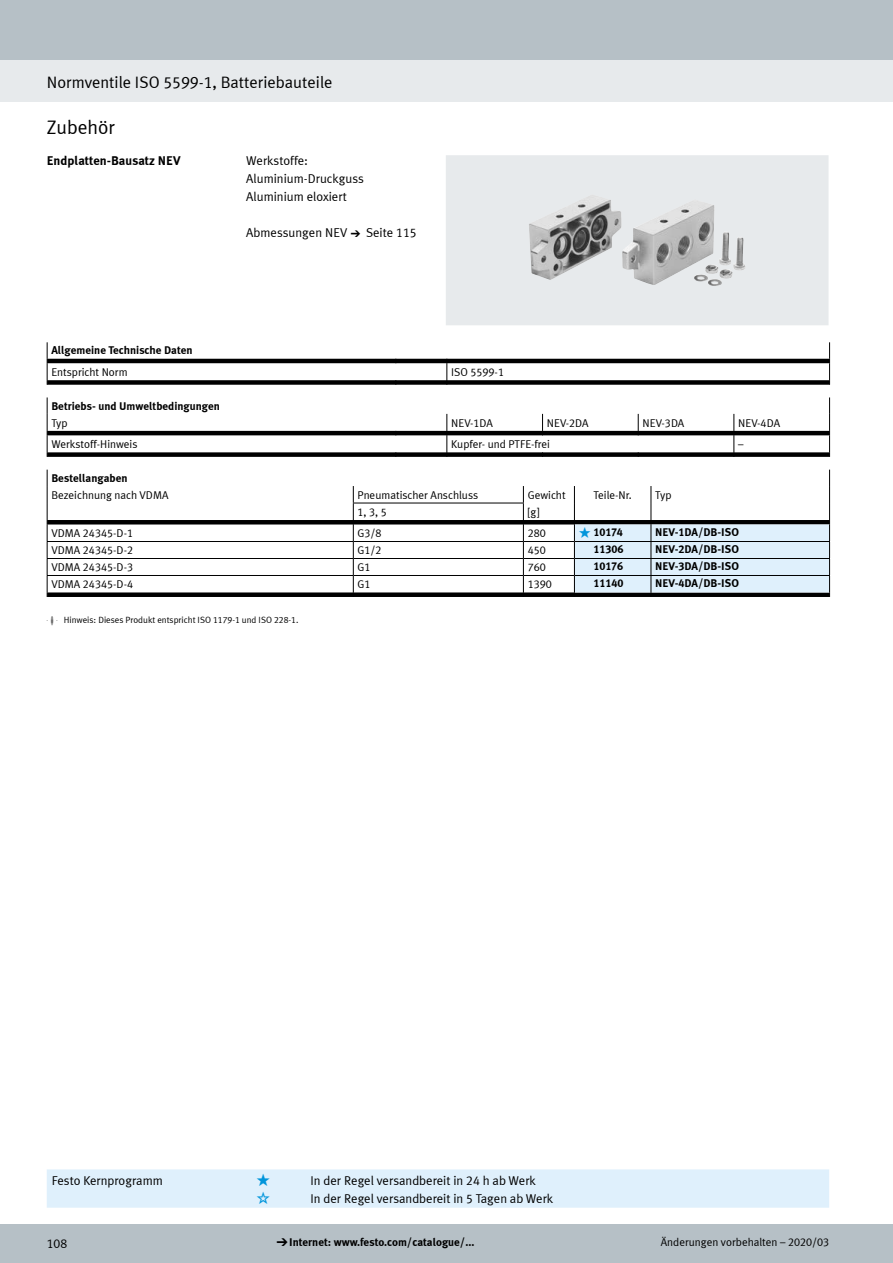
<style>
.page{position:relative;width:893px;height:1263px;background:#fff}
.page>*{position:absolute;margin:0;border:0;box-sizing:border-box;transform-origin:0 0}
.FES_title_section{font:19.5px "Meta Plus LF";color:#000}
.FES_title_family{font:16.5px "Meta Plus LF";color:#000}
.FES_regular{font:12.75px "Meta Plus LF";color:#000}
.FES_head_accessories{font:700 12.75px "Meta Plus LF";color:#000}
.t1{font:12.75px "Meto Pict 182";color:#0095db}
.FES_tab_regular{font:11.25px "Meta Plus LF";color:#000}
.FES_tab_head_2{font:11.25px "Meta Plus LF";color:#000}
.FES_tab_head_1{font:700 11.25px "Meta Plus LF";color:#000}
.FES_type_code{font:700 11.25px "Meta Plus LF";color:#000}
.FES_type_code_in{font:700 11.25px "Meta Plus LF";color:#000}
.FES_type_code_head_i{font:11.25px "Meta Plus LF";color:#000}
.FES_type_code_head{font:11.25px "Meta Plus LF";color:#000}
.FES_tab_footnote{font:9px "Meta Plus LF";color:#000}
.s1{font-family:"Meto Pict 182"}
.s2{font-family:"Meto Pict 182";font-weight:400;color:#0095db}
.s3{font-family:"Meto Pict 182";font-weight:400}
</style>
<div class="page">
<div style="left:0;top:1225px;width:893px;height:38px;background:#b6c0c6"></div>
<div style="left:0;top:60px;width:893px;height:42px;background:#e7eaec"></div>
<div style="left:0;top:0;width:893px;height:60px;background:#b6c0c6"></div>
<svg style="left:446px;top:155px;width:383px;height:170px;background:#dcdee0"></svg>
<svg style="left:47px;top:342px;width:783px;height:43px"></svg>
<svg style="left:47px;top:397px;width:783px;height:60px"></svg>
<svg style="left:48px;top:520px;width:526px;height:77px"></svg>
<hr style="left:47px;top:541px;width:306px;height:1px;background:#000">
<hr style="left:353px;top:541px;width:170px;height:1px;background:#000">
<hr style="left:523px;top:541px;width:51px;height:1px;background:#000">
<hr style="left:47px;top:558px;width:306px;height:1px;background:#000">
<hr style="left:353px;top:558px;width:170px;height:1px;background:#000">
<hr style="left:523px;top:558px;width:51px;height:1px;background:#000">
<hr style="left:47px;top:575px;width:306px;height:1px;background:#000">
<hr style="left:353px;top:575px;width:170px;height:1px;background:#000">
<hr style="left:523px;top:575px;width:51px;height:1px;background:#000">
<svg style="left:47px;top:470px;width:1px;height:127px"></svg>
<svg style="left:574px;top:470px;width:256px;height:127px"></svg>
<svg style="left:353px;top:486px;width:1px;height:111px"></svg>
<svg style="left:523px;top:486px;width:1px;height:111px"></svg>
<hr style="left:353px;top:503px;width:171px;height:1px;background:#000">
<div style="left:47px;top:1169px;width:782px;height:39px;background:#dff0fc"></div>
<p class="FES_title_family" style="left:47px;top:73px;width:287px">Normventile ISO 5599-1, Batteriebauteile</p>
<p class="FES_title_section" style="left:47px;top:116px;width:70px">Zubehör</p>
<p class="FES_head_accessories" style="left:47px;top:152px;width:135px">Endplatten-Bausatz NEV</p>
<p class="FES_regular" style="left:246px;top:153px;width:63px">Werkstoffe:</p>
<p class="FES_regular" style="left:246px;top:171px;width:119px">Aluminium-Druckguss</p>
<p class="FES_regular" style="left:246px;top:189px;width:102px">Aluminium eloxiert</p>
<p class="FES_regular" style="left:246px;top:225px;width:172px">Abmessungen NEV <span class="s1">a</span> Seite 115</p>
<p class="FES_tab_head_1" style="left:51px;top:343px;width:143px">Allgemeine Technische Daten</p>
<p class="FES_tab_regular" style="left:51px;top:365px;width:78px">Entspricht Norm</p>
<p class="FES_tab_regular" style="left:451px;top:365px;width:54px">ISO 5599-1</p>
<p class="FES_tab_head_1" style="left:51px;top:399px;width:170px">Betriebs- und Umweltbedingungen</p>
<p class="FES_tab_head_2" style="left:51px;top:416px;width:18px">Typ</p>
<p class="FES_tab_head_2" style="left:451px;top:416px;width:43px">NEV-1DA</p>
<p class="FES_tab_head_2" style="left:547px;top:416px;width:43px">NEV-2DA</p>
<p class="FES_tab_head_2" style="left:642px;top:416px;width:43px">NEV-3DA</p>
<p class="FES_tab_head_2" style="left:738px;top:416px;width:44px">NEV-4DA</p>
<p class="FES_tab_regular" style="left:51px;top:437px;width:88px">Werkstoff-Hinweis</p>
<p class="FES_tab_regular" style="left:451px;top:437px;width:100px">Kupfer- und PTFE-frei</p>
<p class="FES_tab_regular" style="left:738px;top:437px;width:7px">–</p>
<p class="FES_tab_head_1" style="left:51px;top:471px;width:78px">Bestellangaben</p>
<p class="FES_tab_head_2" style="left:51px;top:488px;width:119px">Bezeichnung nach VDMA</p>
<p class="FES_tab_head_2" style="left:358px;top:488px;width:122px">Pneumatischer Anschluss</p>
<p class="FES_tab_head_2" style="left:528px;top:488px;width:40px">Gewicht</p>
<p class="FES_type_code_head_i" style="left:594px;top:488px;width:40px">Teile-Nr.</p>
<p class="FES_type_code_head" style="left:655px;top:488px;width:18px">Typ</p>
<p class="FES_tab_head_2" style="left:358px;top:505px;width:31px">1, 3, 5</p>
<p class="FES_tab_head_2" style="left:528px;top:505px;width:13px">[g]</p>
<p class="FES_tab_regular" style="left:51px;top:526px;width:83px">VDMA 24345-D-1</p>
<p class="FES_tab_regular" style="left:358px;top:526px;width:26px">G3/8</p>
<p class="FES_tab_regular" style="left:528px;top:526px;width:20px">280</p>
<p class="FES_tab_head_1" style="left:579px;top:525px;width:46px"><span class="s2">q</span>10174</p>
<p class="FES_type_code" style="left:655px;top:525px;width:85px">NEV-1DA/DB-ISO</p>
<p class="FES_tab_regular" style="left:51px;top:543px;width:83px">VDMA 24345-D-2</p>
<p class="FES_tab_regular" style="left:358px;top:543px;width:26px">G1/2</p>
<p class="FES_tab_regular" style="left:528px;top:543px;width:20px">450</p>
<p class="FES_type_code_in" style="left:594px;top:542px;width:32px">11306</p>
<p class="FES_type_code" style="left:655px;top:542px;width:85px">NEV-2DA/DB-ISO</p>
<p class="FES_tab_regular" style="left:51px;top:560px;width:83px">VDMA 24345-D-3</p>
<p class="FES_tab_regular" style="left:358px;top:560px;width:15px">G1</p>
<p class="FES_tab_regular" style="left:528px;top:560px;width:20px">760</p>
<p class="FES_type_code_in" style="left:594px;top:559px;width:31px">10176</p>
<p class="FES_type_code" style="left:655px;top:559px;width:85px">NEV-3DA/DB-ISO</p>
<p class="FES_tab_regular" style="left:51px;top:577px;width:83px">VDMA 24345-D-4</p>
<p class="FES_tab_regular" style="left:358px;top:577px;width:15px">G1</p>
<p class="FES_tab_regular" style="left:528px;top:577px;width:26px">1390</p>
<p class="FES_type_code_in" style="left:594px;top:576px;width:32px">11140</p>
<p class="FES_type_code" style="left:655px;top:576px;width:85px">NEV-4DA/DB-ISO</p>
<p class="FES_tab_footnote" style="left:47px;top:615px;width:253px"><span class="s1">-H-</span> Hinweis: Dieses Produkt entspricht ISO 1179-1 und ISO 228-1.</p>
<p class="FES_regular" style="left:52px;top:1172px;width:112px">Festo Kernprogramm</p>
<p class="t1" style="left:257px;top:1173px;width:17px">q</p>
<p class="FES_regular" style="left:311px;top:1172px;width:227px">In der Regel versandbereit in 24 h ab Werk</p>
<p class="t1" style="left:257px;top:1191px;width:17px">w</p>
<p class="FES_regular" style="left:311px;top:1190px;width:244px">In der Regel versandbereit in 5 Tagen ab Werk</p>
<p class="FES_regular" style="left:47px;top:1235px;width:22px">108</p>
<p class="FES_tab_head_1" style="left:276px;top:1235px;width:199px"><span class="s3">d</span>Internet: www.festo.com/catalogue/...</p>
<p class="FES_tab_head_2" style="left:661px;top:1236px;width:170px">Änderungen vorbehalten – 2020/03</p>
</div>
